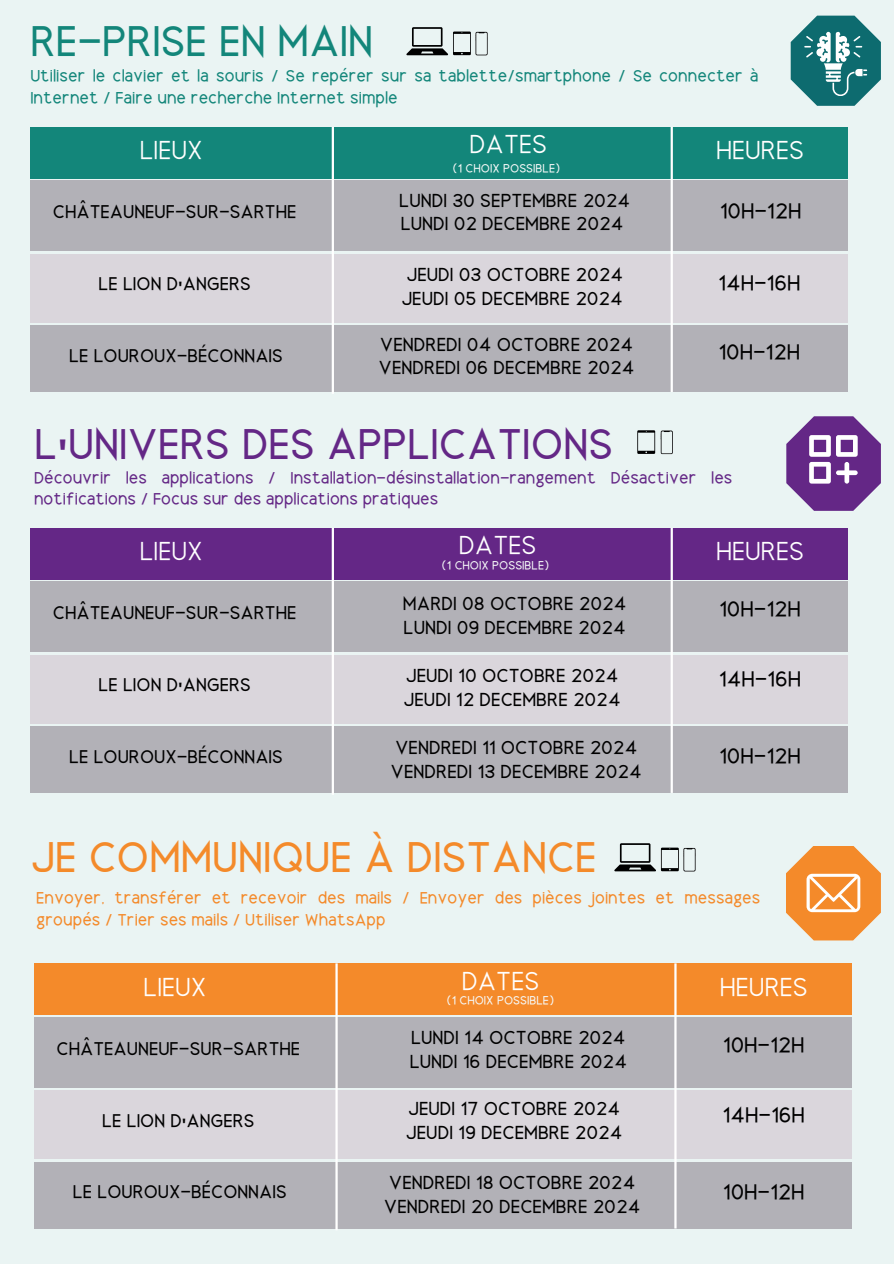
<style>
.page{position:relative;width:894px;height:1264px;background:#fff}
.page>*{position:absolute;margin:0;border:0;box-sizing:border-box;transform-origin:0 0}
.t1{font:700 39.9px "Dotcom";color:#642786}
.t2{font:700 39.9px "Dotcom";color:#f48a2a}
.t3{font:700 39.9px "Dotcom";color:#13867a}
.t4{font:24.9px "Dotcom";color:#fff}
.t5{font:700 20.25px "Dotcom";color:#000}
.t6{font:700 17.55px/23.7px "Dotcom";color:#000}
.t7{font:700 17.25px "Dotcom";color:#000}
.t8{font:700 15.3px/21.3px "Dotcom";color:#642786}
.t9{font:700 15.3px/21.3px "Dotcom";color:#13867a}
.t10{font:700 15.3px/21.3px "Dotcom";color:#f48a2a}
.t11{font:700 11.25px "Dotcom";color:#f5f8f7}
.s1{font-family:"Noto Sans"}
</style>
<div class="page">
<div style="left:0;top:0;width:893px;height:1263px;background:#eaf4f3"></div>
<div style="left:30px;top:528px;width:817px;height:51px;background:#642786"></div>
<div style="left:30px;top:581px;width:817px;height:71px;background:#b2b1b7"></div>
<div style="left:30px;top:655px;width:817px;height:68px;background:#dad6dc"></div>
<div style="left:30px;top:726px;width:817px;height:67px;background:#b2b1b7"></div>
<hr style="left:331px;top:528px;width:3px;height:266px;background:#fff">
<hr style="left:670px;top:528px;width:2px;height:265px;background:#fff">
<svg style="left:786px;top:416px;width:94px;height:95px"></svg>
<svg style="left:637px;top:430px;width:36px;height:24px"></svg>
<svg style="left:786px;top:846px;width:94px;height:94px"></svg>
<svg style="left:614px;top:843px;width:82px;height:28px"></svg>
<div style="left:34px;top:963px;width:817px;height:52px;background:#f48a2a"></div>
<div style="left:34px;top:1017px;width:817px;height:70px;background:#b2b1b7"></div>
<div style="left:34px;top:1090px;width:816px;height:69px;background:#dad6dc"></div>
<div style="left:34px;top:1162px;width:817px;height:66px;background:#b2b1b7"></div>
<hr style="left:335px;top:963px;width:2px;height:267px;background:#fff">
<hr style="left:674px;top:963px;width:2px;height:265px;background:#fff">
<svg style="left:406px;top:27px;width:82px;height:28px"></svg>
<svg style="left:790px;top:16px;width:90px;height:90px"></svg>
<div style="left:30px;top:127px;width:817px;height:52px;background:#13867a"></div>
<div style="left:30px;top:180px;width:817px;height:71px;background:#b2b1b7"></div>
<div style="left:30px;top:254px;width:817px;height:69px;background:#dad6dc"></div>
<div style="left:30px;top:326px;width:817px;height:66px;background:#b2b1b7"></div>
<hr style="left:331px;top:127px;width:3px;height:267px;background:#fff">
<hr style="left:670px;top:127px;width:2px;height:265px;background:#fff">
<h1 class="t3" style="left:30px;top:28px;width:344px">RE-PRISE EN MAIN</h1>
<p class="t9" style="left:30px;top:69px;width:729px">Utiliser le clavier et la souris / Se repérer sur sa tablette/smartphone / Se connecter à<br>Internet / Faire une recherche Internet simple</p>
<h2 class="t4" style="left:140px;top:142px;width:64px">LIEUX</h2>
<h2 class="t4" style="left:469px;top:136px;width:79px">DATES</h2>
<h2 class="t4" style="left:716px;top:142px;width:90px">HEURES</h2>
<p class="t11" style="left:453px;top:165px;width:109px">(1 CHOIX POSSIBLE)</p>
<p class="t7" style="left:53px;top:206px;width:245px">CHÂTEAUNEUF-SUR-SARTHE</p>
<p class="t7" style="left:99px;top:278px;width:154px">LE LION D<span class="s1">'</span>ANGERS</p>
<p class="t7" style="left:69px;top:350px;width:215px">LE LOUROUX-BÉCONNAIS</p>
<p class="t6" style="left:399px;top:193px;width:232px">LUNDI 30 SEPTEMBRE 2024<br>LUNDI 02 DECEMBRE 2024</p>
<p class="t6" style="left:401px;top:267px;width:223px">JEUDI 03 OCTOBRE 2024<br>JEUDI 05 DECEMBRE 2024</p>
<p class="t6" style="left:378px;top:337px;width:257px">VENDREDI 04 OCTOBRE 2024<br>VENDREDI 06 DECEMBRE 2024</p>
<p class="t5" style="left:719px;top:204px;width:83px">10H-12H</p>
<p class="t5" style="left:717px;top:276px;width:84px">14H-16H</p>
<p class="t5" style="left:718px;top:345px;width:83px">10H-12H</p>
<h1 class="t1" style="left:34px;top:431px;width:580px">L<span class="s1">'</span>UNIVERS DES APPLICATIONS</h1>
<p class="t8" style="left:34px;top:470px;width:699px">Découvrir les applications / Installation-désinstallation-rangement Désactiver les notifications / Focus sur des applications pratiques</p>
<h2 class="t4" style="left:140px;top:543px;width:64px">LIEUX</h2>
<h2 class="t4" style="left:458px;top:536px;width:79px">DATES</h2>
<h2 class="t4" style="left:716px;top:543px;width:90px">HEURES</h2>
<p class="t11" style="left:442px;top:561px;width:109px">(1 CHOIX POSSIBLE)</p>
<p class="t7" style="left:53px;top:607px;width:245px">CHÂTEAUNEUF-SUR-SARTHE</p>
<p class="t7" style="left:99px;top:679px;width:154px">LE LION D<span class="s1">'</span>ANGERS</p>
<p class="t7" style="left:69px;top:750px;width:215px">LE LOUROUX-BÉCONNAIS</p>
<p class="t6" style="left:403px;top:596px;width:225px">MARDI 08 OCTOBRE 2024<br>LUNDI 09 DECEMBRE 2024</p>
<p class="t6" style="left:403px;top:668px;width:218px">JEUDI 10 OCTOBRE 2024<br>JEUDI 12 DECEMBRE 2024</p>
<p class="t6" style="left:390px;top:740px;width:252px">VENDREDI 11 OCTOBRE 2024<br>VENDREDI 13 DECEMBRE 2024</p>
<p class="t5" style="left:718px;top:602px;width:83px">10H-12H</p>
<p class="t5" style="left:718px;top:672px;width:84px">14H-16H</p>
<p class="t5" style="left:718px;top:749px;width:83px">10H-12H</p>
<h1 class="t2" style="left:30px;top:843px;width:567px">JE COMMUNIQUE À DISTANCE</h1>
<p class="t10" style="left:36px;top:891px;width:725px">Envoyer, transférer et recevoir des mails / Envoyer des pièces jointes et messages groupés / Trier ses mails / Utiliser WhatsApp</p>
<h2 class="t4" style="left:143px;top:978px;width:64px">LIEUX</h2>
<h2 class="t4" style="left:461px;top:972px;width:79px">DATES</h2>
<h2 class="t4" style="left:719px;top:978px;width:90px">HEURES</h2>
<p class="t11" style="left:446px;top:996px;width:109px">(1 CHOIX POSSIBLE)</p>
<p class="t7" style="left:57px;top:1042px;width:245px">CHÂTEAUNEUF-SUR-SARTHE</p>
<p class="t7" style="left:102px;top:1114px;width:154px">LE LION D<span class="s1">'</span>ANGERS</p>
<p class="t7" style="left:73px;top:1186px;width:215px">LE LOUROUX-BÉCONNAIS</p>
<p class="t6" style="left:409px;top:1030px;width:219px">LUNDI 14 OCTOBRE 2024<br>LUNDI 16 DECEMBRE 2024</p>
<p class="t6" style="left:406px;top:1101px;width:218px">JEUDI 17 OCTOBRE 2024<br>JEUDI 19 DECEMBRE 2024</p>
<p class="t6" style="left:384px;top:1175px;width:258px">VENDREDI 18 OCTOBRE 2024<br>VENDREDI 20 DECEMBRE 2024</p>
<p class="t5" style="left:722px;top:1038px;width:83px">10H-12H</p>
<p class="t5" style="left:722px;top:1107px;width:84px">14H-16H</p>
<p class="t5" style="left:722px;top:1184px;width:83px">10H-12H</p>
</div>
